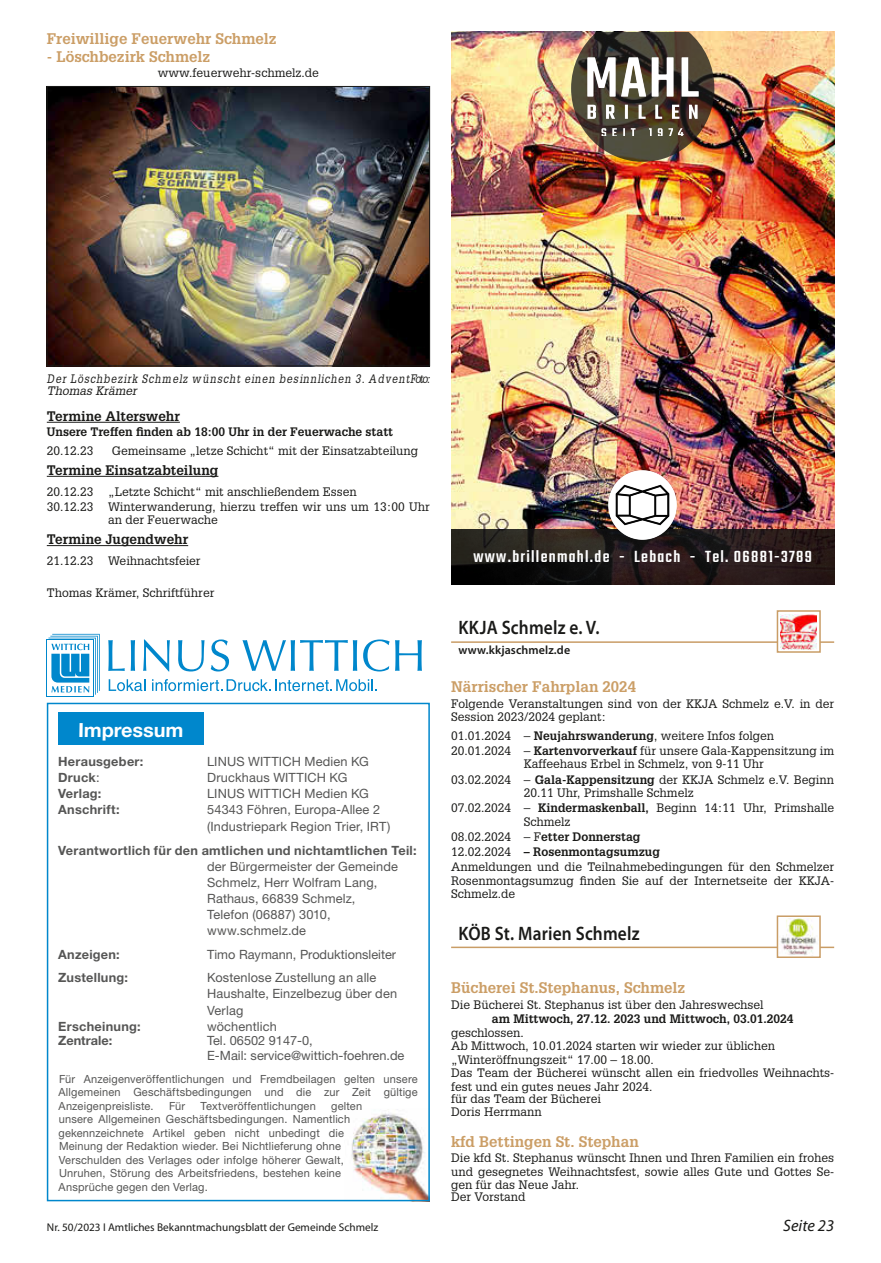
<style>
.page{position:relative;width:881px;height:1263px;background:#fff}
.page>*{position:absolute;margin:0;border:0;box-sizing:border-box;transform-origin:0 0}
.t1{font:600 19.5px "Myriad Pro";letter-spacing:.01em;color:#1a1a18;scale:.89 1}
.t2{font:700 19.5px "Helvetica Neue LT";color:#fff}
.t3{font:500 17.7px "Teko";letter-spacing:.075em;color:#fff}
.t4{font:italic 16.5px "Myriad Pro";color:#1a1a18}
.t5{font:700 15px "Glypha LT";color:#cb9e66}
.t6{font:700 13.5px "Glypha LT";color:#1a1a18}
.t7{font:12.75px/16px "Helvetica Neue LT";letter-spacing:.01em;color:#565655}
.t8{font:700 12.75px "Helvetica Neue LT";letter-spacing:.02em;color:#565655}
.t9{font:700 12.75px "Helvetica Neue LT";color:#565655}
.t10{font:12px/13.2px "Glypha LT";color:#1a1a18}
.t11{font:700 12px "Glypha LT";color:#1a1a18}
.t12{font:italic 12px/12px "Glypha LT";letter-spacing:.095em;color:#1a1a18;scale:.85 1}
.t13{font:600 12px "Myriad Pro";letter-spacing:.01em;color:#1a1a18}
.t14{font:11.25px/13.5px "Helvetica Neue LT";letter-spacing:.015em;color:#565655;text-align:justify}
.t15{font:11.25px "Myriad Pro";color:#1a1a18}
.s1{font-weight:400}
.s2{font-weight:700}
</style>
<div class="page">
<hr style="left:451px;top:641px;width:382px;height:2px;background:#c99d66">
<div style="left:777px;top:611px;width:42px;height:41px;background:linear-gradient(to right,#fff,#fff)"></div>
<img style="left:780px;top:614px;width:36px;height:36px">
<div style="left:776px;top:610px;width:44px;height:43px;border:2px solid #c99d66"></div>
<hr style="left:451px;top:947px;width:382px;height:1px;background:#c99d66">
<div style="left:776px;top:915px;width:44px;height:43px;border:2px solid #c99d66"></div>
<img style="left:778px;top:918px;width:40px;height:37px">
<hr style="left:47px;top:422px;width:133px;height:1px;background:#1a1a18">
<hr style="left:47px;top:476px;width:171px;height:1px;background:#1a1a18">
<hr style="left:47px;top:545px;width:141px;height:1px;background:#1a1a18">
<img style="left:49px;top:88px;width:378px;height:276px">
<div style="left:47px;top:86px;width:382px;height:280px;border:1px solid #1a1a18"></div>
<img style="left:451px;top:32px;width:382px;height:498px">
<img style="left:451px;top:530px;width:382px;height:55px">
<img style="left:608px;top:470px;width:68px;height:70px">
<img style="left:571px;top:32px;width:143px;height:130px">
<img style="left:587px;top:57px;width:110px;height:42px">
<img style="left:587px;top:99px;width:110px;height:37px">
<img style="left:351px;top:1109px;width:75px;height:89px">
<svg style="left:108px;top:640px;width:17px;height:31px"></svg>
<svg style="left:131px;top:640px;width:4px;height:31px"></svg>
<svg style="left:143px;top:639px;width:27px;height:32px"></svg>
<svg style="left:178px;top:640px;width:26px;height:31px"></svg>
<svg style="left:211px;top:639px;width:18px;height:32px"></svg>
<svg style="left:242px;top:640px;width:115px;height:31px"></svg>
<svg style="left:363px;top:639px;width:26px;height:32px"></svg>
<svg style="left:395px;top:640px;width:26px;height:31px"></svg>
<svg style="left:48px;top:634px;width:52px;height:61px"></svg>
<svg style="left:109px;top:679px;width:36px;height:12px"></svg>
<svg style="left:152px;top:679px;width:225px;height:12px"></svg>
<div style="left:58px;top:713px;width:145px;height:32px;background:#0087cc"></div>
<div style="left:47px;top:703px;width:382px;height:498px;border:2px solid #0087cc"></div>
<p class="t5" style="left:47px;top:29px;width:231px">Freiwillige Feuerwehr Schmelz</p>
<p class="t5" style="left:47px;top:47px;width:165px">- Löschbezirk Schmelz</p>
<p class="t10" style="left:158px;top:66px;width:162px">www.feuerwehr-schmelz.de</p>
<p class="t12" style="left:47px;top:372px;width:452px">Der Löschbezirk Schmelz wünscht einen besinnlichen 3. AdventFoto:<br>Thomas Krämer</p>
<p class="t6" style="left:47px;top:408px;width:134px">Termine Alterswehr</p>
<p class="t11" style="left:47px;top:425px;width:348px">Unsere Treffen finden ab 18:00 Uhr in der Feuerwache statt</p>
<p class="t10" style="left:47px;top:444px;width:48px">20.12.23</p>
<p class="t10" style="left:112px;top:444px;width:308px">Gemeinsame „letze Schicht“ mit der Einsatzabteilung</p>
<p class="t6" style="left:47px;top:462px;width:173px">Termine Einsatzabteilung</p>
<p class="t10" style="left:47px;top:483px;width:384px;line-height:15.5px">20.12.23 „Letzte Schicht“ mit anschließendem Essen<br>30.12.23 Winterwanderung, hierzu treffen wir uns um 13:00 Uhr</p>
<p class="t10" style="left:108px;top:513px;width:111px">an der Feuerwache</p>
<p class="t6" style="left:47px;top:531px;width:143px">Termine Jugendwehr</p>
<p class="t10" style="left:47px;top:554px;width:155px">21.12.23 Weihnachtsfeier</p>
<p class="t10" style="left:47px;top:586px;width:169px">Thomas Krämer, Schriftführer</p>
<h1 class="t2" style="left:78px;top:717px;width:107px">Impressum</h1>
<p class="t8" style="left:58px;top:754px;width:87px">Herausgeber:</p>
<p class="t7" style="left:207px;top:753px;width:163px">LINUS WITTICH Medien KG</p>
<p class="t8" style="left:58px;top:770px;width:43px">Druck<span class="s1">:</span></p>
<p class="t7" style="left:207px;top:770px;width:142px">Druckhaus WITTICH KG</p>
<p class="t8" style="left:58px;top:786px;width:45px">Verlag:</p>
<p class="t7" style="left:207px;top:786px;width:163px">LINUS WITTICH Medien KG</p>
<p class="t8" style="left:58px;top:802px;width:63px">Anschrift:</p>
<p class="t7" style="left:207px;top:802px;width:185px">54343 Föhren, Europa-Allee 2 (Industriepark Region Trier, IRT)</p>
<p class="t8" style="left:58px;top:842px;width:360px">Verantwortlich für den amtlichen und nichtamtlichen Teil:</p>
<p class="t7" style="left:207px;top:858px;width:192px">der Bürgermeister der Gemeinde<br>Schmelz, Herr Wolfram Lang,<br>Rathaus, 66839 Schmelz,<br>Telefon (06887) 3010, www.schmelz.de</p>
<p class="t8" style="left:58px;top:946px;width:63px">Anzeigen:</p>
<p class="t7" style="left:207px;top:946px;width:190px">Timo Raymann, Produktionsleiter</p>
<p class="t8" style="left:58px;top:970px;width:71px">Zustellung:</p>
<p class="t7" style="left:207px;top:970px;width:191px">Kostenlose Zustellung an alle<br>Haushalte, Einzelbezug über den<br>Verlag</p>
<p class="t8" style="left:58px;top:1018px;width:84px">Erscheinung:</p>
<p class="t7" style="left:207px;top:1018px;width:71px">wöchentlich</p>
<p class="t9" style="left:58px;top:1033px;width:56px">Zentrale:</p>
<p class="t7" style="left:207px;top:1033px;width:199px;line-height:14.9px">Tel. 06502 9147-0,<br>E-Mail: service@wittich-foehren.de</p>
<p class="t14" style="left:59px;top:1072px;width:360px">Für Anzeigenveröffentlichungen und Fremdbeilagen gelten unsere Allgemeinen Geschäftsbedingungen und die zur Zeit gültige Anzeigenpreisliste.</p>
<p class="t14" style="left:169px;top:1099px;width:18px">Für</p>
<p class="t14" style="left:200px;top:1099px;width:117px">Textveröffentlichungen</p>
<p class="t14" style="left:58px;top:1099px;width:305px;text-align:left;text-indent:272px">gelten unsere Allgemeinen Geschäftsbedingungen. Namentlich gekennzeichnete Artikel geben nicht unbedingt die Meinung der Redaktion wieder. Bei Nichtlieferung ohne Verschulden des Verlages oder infolge höherer Gewalt, Unruhen, Störung des Arbeitsfriedens, bestehen keine Ansprüche gegen den Verlag.</p>
<h2 class="t3" style="left:473px;top:546px;width:340px">www.brillenmahl.de - Lebach - Tel. 06881-3789</h2>
<h1 class="t1" style="left:458px;top:615px;width:160px">KKJA Schmelz e. V.</h1>
<p class="t13" style="left:458px;top:642px;width:113px">www.kkjaschmelz.de</p>
<p class="t5" style="left:451px;top:677px;width:186px">Närrischer Fahrplan 2024</p>
<p class="t10" style="left:451px;top:696px;width:384px">Folgende Veranstaltungen sind von der KKJA Schmelz e.V. in der<br>Session 2023/2024 geplant:</p>
<p class="t10" style="left:451px;top:727px;width:384px;line-height:15.5px">01.01.2024 – <span class="s2">Neujahrswanderung</span>, weitere Infos folgen<br>20.01.2024 – <span class="s2">Kartenvorverkauf</span> für unsere Gala-Kappensitzung im</p>
<p class="t10" style="left:451px;top:756px;width:384px;line-height:15.5px;text-align:center">Kaffeehaus Erbel in Schmelz, von 9-11 Uhr<br>03.02.2024 – <span class="s2">Gala-Kappensitzung</span> der KKJA Schmelz e.V. Beginn</p>
<p class="t10" style="left:451px;top:785px;width:384px;line-height:15.5px;text-indent:73px">20.11 Uhr, Primshalle Schmelz<br>07.02.2024 – <span class="s2">Kindermaskenball,</span> Beginn 14:11 Uhr, Primshalle</p>
<p class="t10" style="left:451px;top:813px;width:384px;line-height:15.3px;text-indent:73px">Schmelz<br>08.02.2024 – F<span class="s2">etter Donnerstag<br></span>12.02.2024 <span class="s2">– Rosenmontagsumzug<br></span>Anmeldungen und die Teilnahmebedingungen für den Schmelzer</p>
<p class="t10" style="left:451px;top:873px;width:384px">Rosenmontagsumzug finden Sie auf der Internetseite der KKJA-<br>Schmelz.de</p>
<h1 class="t1" style="left:458px;top:920px;width:205px">KÖB St. Marien Schmelz</h1>
<p class="t5" style="left:451px;top:979px;width:235px">Bücherei St.Stephanus, Schmelz</p>
<p class="t10" style="left:451px;top:998px;width:314px">Die Bücherei St. Stephanus ist über den Jahreswechsel</p>
<p class="t11" style="left:491px;top:1011px;width:303px">am Mittwoch, 27.12. 2023 und Mittwoch, 03.01.2024</p>
<p class="t10" style="left:451px;top:1025px;width:384px">geschlossen.<br>Ab Mittwoch, 10.01.2024 starten wir wieder zur üblichen „Winteröffnungszeit“ 17.00 – 18.00.<br>Das Team der Bücherei wünscht allen ein friedvolles Weihnachts&shy;fest und ein gutes neues Jahr 2024.<br>für das Team der Bücherei<br>Doris Herrmann</p>
<p class="t5" style="left:451px;top:1132px;width:189px">kfd Bettingen St. Stephan</p>
<p class="t10" style="left:451px;top:1151px;width:384px">Die kfd St. Stephanus wünscht Ihnen und Ihren Familien ein frohes und gesegnetes Weihnachtsfest, sowie alles Gute und Gottes Se&shy;gen für das Neue Jahr.<br>Der Vorstand</p>
<p class="t15" style="left:47px;top:1220px;width:333px">Nr. 50/2023 I Amtliches Bekanntmachungsblatt der Gemeinde Schmelz</p>
<h3 class="t4" style="left:782px;top:1215px;width:52px">Seite 23</h3>
</div>
